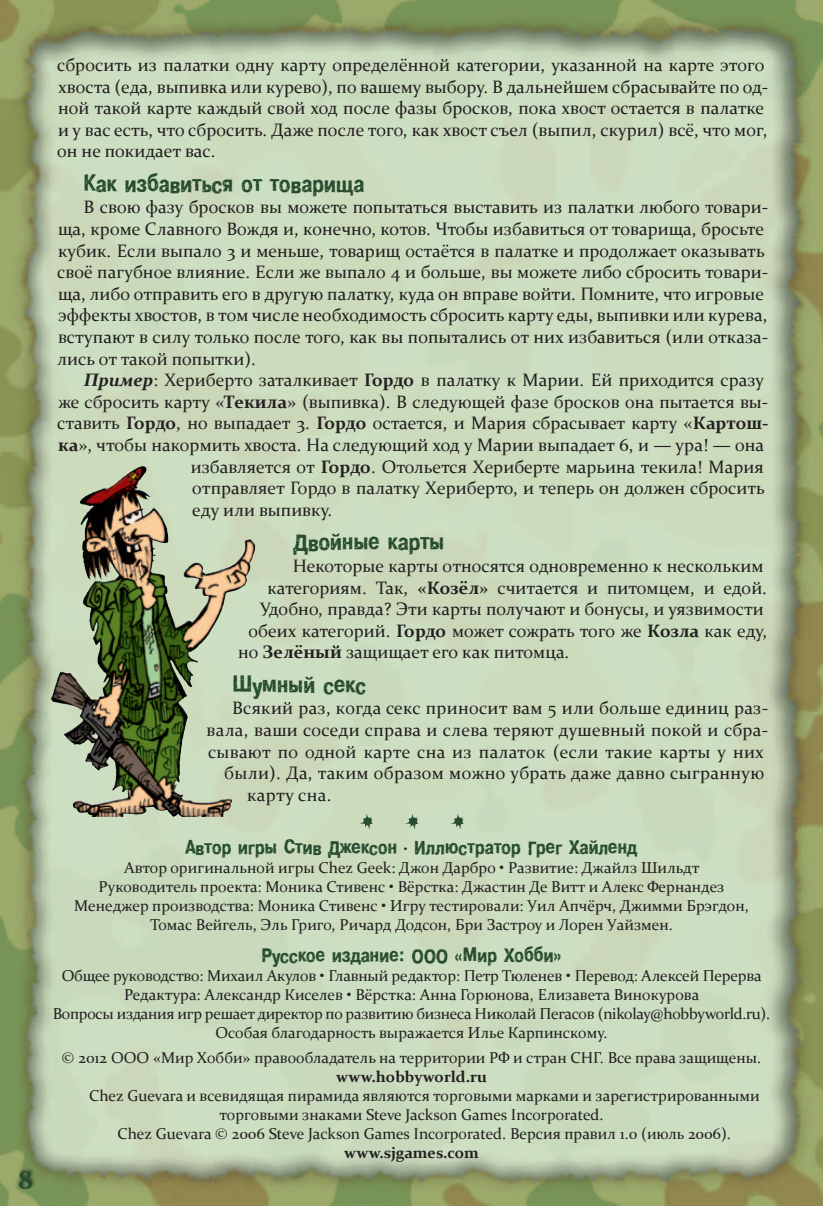
<style>
.page{position:relative;width:823px;height:1206px;background:#fff}
.page>*{position:absolute;margin:0;border:0;box-sizing:border-box;transform-origin:0 0}
.t1{font:27px "Crash C";color:#274c2f}
.t2{font:700 27px "Constantia";color:#274c2f}
.t3{font:22.5px "Crash C";color:#274c2f}
.t4{font:18px/21.6px "Constantia";color:#231f20}
.t5{font:15.75px/18.9px "Constantia";color:#231f20;text-align:center}
.t6{font:700 15.75px "Constantia";color:#231f20}
.s1{font-weight:700;font-style:italic}
.s2{font-weight:700}
.s3{font-size:15.75px;color:#231f20}
</style>
<div class="page">
<img style="left:0;top:0;width:823px;height:1205px">
<div style="left:17px;top:1167px;width:19px;height:22px;background:#231f20;opacity:.6"></div>
<img style="left:80px;top:466px;width:60px;height:59px">
<svg style="left:359px;top:813px;width:14px;height:16px"></svg>
<svg style="left:405px;top:813px;width:13px;height:16px"></svg>
<svg style="left:450px;top:813px;width:14px;height:16px"></svg>
<h1 class="t2" style="left:18px;top:1160px;width:16px">8</h1>
<p class="t4" style="left:57px;top:53px;width:712px">сбросить из палатки одну карту определённой категории, указанной на карте этого хвоста (еда, выпивка или курево), по вашему выбору. В дальнейшем сбрасывайте по од&shy;ной такой карте каждый свой ход после фазы бросков, пока хвост остается в палатке и у вас есть, что сбросить. Даже после того, как хвост съел (выпил, скурил) всё, что мог, он не покидает вас.</p>
<h1 class="t1" style="left:84px;top:170px;width:282px">Как избавиться от товарища</h1>
<p class="t4" style="left:57px;top:196px;width:713px;text-indent:26px">В свою фазу бросков вы можете попытаться выставить из палатки любого товари&shy;ща, кроме Славного Вождя и, конечно, котов. Чтобы избавиться от товарища, бросьте кубик. Если выпало 3 и меньше, товарищ остаётся в палатке и продолжает оказывать своё пагубное влияние. Если же выпало 4 и больше, вы можете либо сбросить товари&shy;ща, либо отправить его в другую палатку, куда он вправе войти. Помните, что игровые эффекты хвостов, в том числе необходимость сбросить карту еды, выпивки или курева, вступают в силу только после того, как вы попытались от них избавиться (или отказа&shy;лись от такой попытки).</p>
<p class="t4" style="left:84px;top:368px;width:682px"><span class="s1">Пример</span>: Хериберто заталкивает <span class="s2">Гордо</span> в палатку к Марии. Ей приходится сразу</p>
<p class="t4" style="left:58px;top:390px;width:712px">же сбросить карту «<span class="s2">Текила</span>» (выпивка). В следующей фазе бросков она пытается вы-</p>
<p class="t4" style="left:57px;top:412px;width:712px">ставить <span class="s2">Гордо</span>, но выпадает 3. <span class="s2">Гордо</span> остается, и Мария сбрасывает карту «<span class="s2">Картош-</span></p>
<p class="t4" style="left:58px;top:433px;width:707px"><span class="s2">ка</span>», чтобы накормить хвоста. На следующий ход у Марии выпадает 6, и — ура! — она</p>
<p class="t4" style="left:191px;top:455px;width:574px">избавляется от <span class="s2">Гордо</span>. Отольется Хериберте марьина текила! Мария</p>
<p class="t4" style="left:192px;top:476px;width:574px">отправляет Гордо в палатку Хериберто, и теперь он должен сбросить</p>
<p class="t4" style="left:192px;top:498px;width:141px">еду или выпивку.</p>
<h1 class="t1" style="left:294px;top:529px;width:152px">Двойные карты</h1>
<p class="t4" style="left:293px;top:554px;width:472px">Некоторые карты относятся одновременно к нескольким</p>
<p class="t4" style="left:267px;top:576px;width:501px">категориям. Так, <span class="s2">«Козёл»</span> считается и питомцем, и едой.</p>
<p class="t4" style="left:260px;top:597px;width:505px">Удобно, правда? Эти карты получают и бонусы, и уязвимости</p>
<p class="t4" style="left:248px;top:619px;width:520px">обеих категорий. <span class="s2">Гордо</span> может сожрать того же <span class="s2">Козла</span> как еду,</p>
<p class="t4" style="left:238px;top:640px;width:333px">но <span class="s2">Зелёный</span> защищает его как питомца.</p>
<h1 class="t1" style="left:232px;top:671px;width:135px">Шумный секс</h1>
<p class="t4" style="left:232px;top:696px;width:538px">Всякий раз, когда секс приносит вам 5 или больше единиц раз-</p>
<p class="t4" style="left:207px;top:718px;width:563px">вала, ваши соседи справа и слева теряют душевный покой и сбра-</p>
<p class="t4" style="left:208px;top:739px;width:557px">сывают по одной карте сна из палаток (если такие карты у них</p>
<p class="t4" style="left:224px;top:761px;width:541px">были). Да, таким образом можно убрать даже давно сыгранную</p>
<p class="t4" style="left:247px;top:783px;width:86px">карту сна.</p>
<p class="t3" style="left:186px;top:836px;width:453px">Автор игры Стив Джексон <span class="s3">•</span> Иллюстратор Грег Хайленд</p>
<p class="t5" style="left:74px;top:857px;width:676px">Автор оригинальной игры Chez Geek: Джон Дарбро <span class="s2">•</span> Развитие: Джайлз Шильдт Руководитель проекта: Моника Стивенс <span class="s2">•</span> Вёрстка: Джастин Де Витт и Алекс Фернандез Менеджер производства: Моника Стивенс <span class="s2">•</span> Игру тестировали: Уил Апчёрч, Джимми Брэгдон, Томас Вейгель, Эль Григо, Ричард Додсон, Бри Застроу и Лорен Уайзмен.</p>
<p class="t3" style="left:261px;top:944px;width:302px">Русское издание: ООО «Мир Хобби»</p>
<p class="t5" style="left:53px;top:965px;width:719px">Общее руководство: Михаил Акулов <span class="s2">•</span> Главный редактор: Петр Тюленев <span class="s2">•</span> Перевод: Алексей Перерва Редактура: Александр Киселев <span class="s2">•</span> Вёрстка: Анна Горюнова, Елизавета Винокурова<br>Вопросы издания игр решает директор по развитию бизнеса Николай Пегасов (nikolay@hobbyworld.ru).<br>Особая благодарность выражается Илье Карпинскому.</p>
<p class="t5" style="left:62px;top:1047px;width:700px">© 2012 ООО «Мир Хобби» правообладатель на территории РФ и стран СНГ. Все права защищены.</p>
<p class="t6" style="left:336px;top:1066px;width:152px">www.hobbyworld.ru</p>
<p class="t5" style="left:89px;top:1085px;width:672px">Chez Guevara и всевидящая пирамида являются торговыми марками и зарегистрированными</p>
<p class="t5" style="left:219px;top:1104px;width:385px">торговыми знаками Steve Jackson Games Incorporated.</p>
<p class="t5" style="left:118px;top:1123px;width:615px">Chez Guevara © 2006 Steve Jackson Games Incorporated. Версия правил 1.0 (июль 2006).</p>
<p class="t6" style="left:344px;top:1141px;width:136px">www.sjgames.com</p>
</div>
